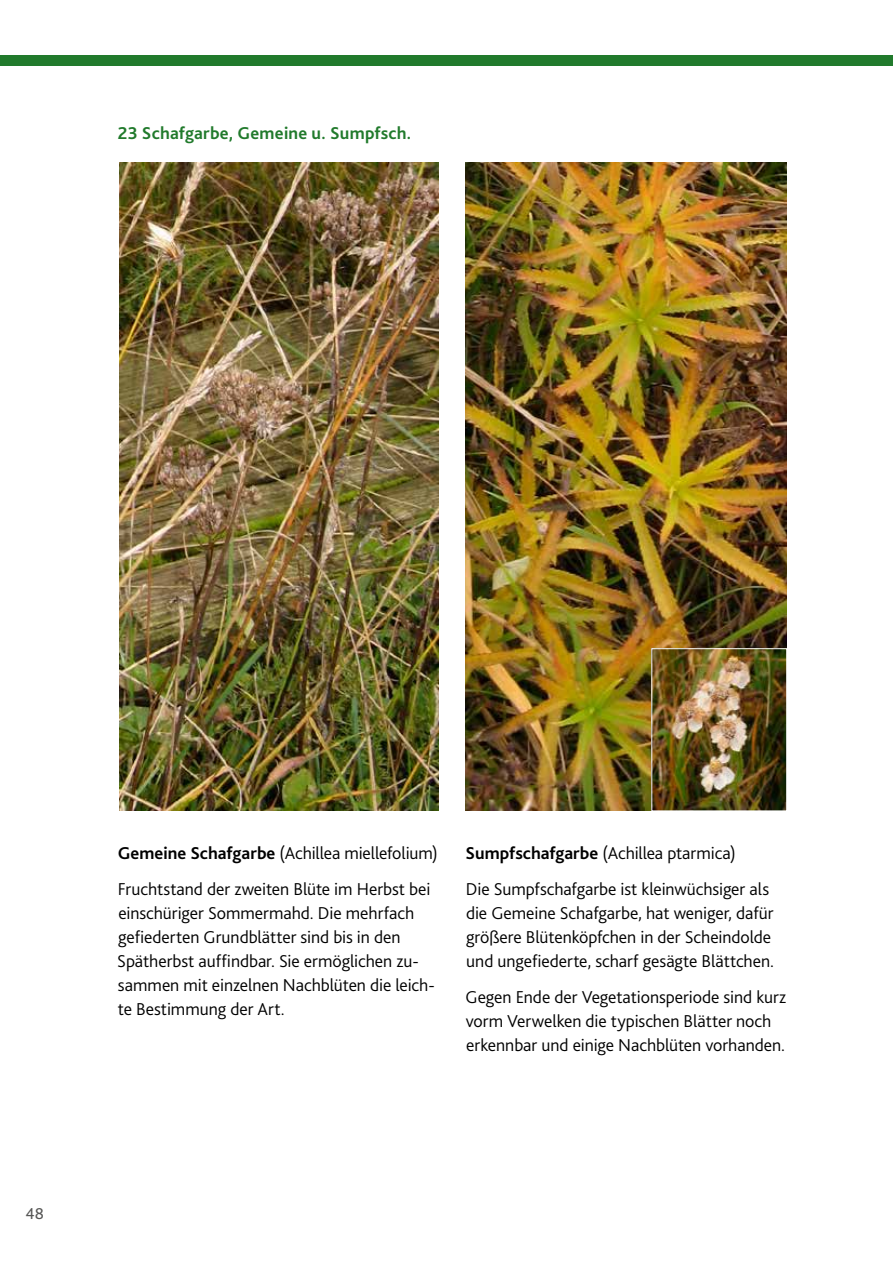
<style>
.page{position:relative;width:893px;height:1263px;background:#fff}
.page>*{position:absolute;margin:0;border:0;box-sizing:border-box;transform-origin:0 0}
.t1{font:300 18px/24px "Bliss 2";letter-spacing:-.005em;color:#000}
.t2{font:700 18px "Bliss 2";letter-spacing:.015em;color:#217a2c}
.t3{font:16.5px "Bliss 2";color:#575756}
.s1{font-weight:700}
</style>
<div class="page">
<div style="left:0;top:55px;width:893px;height:11px;background:#217a2c"></div>
<img style="left:466px;top:163px;width:321px;height:648px">
<img style="left:653px;top:650px;width:132px;height:159px">
<div style="left:651px;top:648px;width:136px;height:163px;border:1px solid #fff"></div>
<img style="left:119px;top:163px;width:320px;height:648px">
<p class="t2" style="left:118px;top:122px;width:295px">23 Schafgarbe, Gemeine u. Sumpfsch.</p>
<p class="t3" style="left:26px;top:1203px;width:20px">48</p>
<p class="t1" style="left:118px;top:834px;width:322px;line-height:36px"><span class="s1">Gemeine Schafgarbe</span> (Achillea miellefolium)<br>Fruchtstand der zweiten Blüte im Herbst bei</p>
<p class="t1" style="left:117px;top:900px;width:319px">einschüriger Sommermahd. Die mehrfach gefiederten Grundblätter sind bis in den Spätherbst auffindbar. Sie ermöglichen zu&shy;sammen mit einzelnen Nachblüten die leich&shy;te Bestimmung der Art.</p>
<p class="t1" style="left:465px;top:834px;width:305px;line-height:36px"><span class="s1">Sumpfschafgarbe</span> (Achillea ptarmica)<br>Die Sumpfschafgarbe ist kleinwüchsiger als</p>
<p class="t1" style="left:466px;top:900px;width:310px">die Gemeine Schafgarbe, hat weniger, dafür größere Blütenköpfchen in der Scheindolde und ungefiederte, scharf gesägte Blättchen.</p>
<p class="t1" style="left:466px;top:984px;width:322px">Gegen Ende der Vegetationsperiode sind kurz vorm Verwelken die typischen Blätter noch erkennbar und einige Nachblüten vorhanden.</p>
</div>
